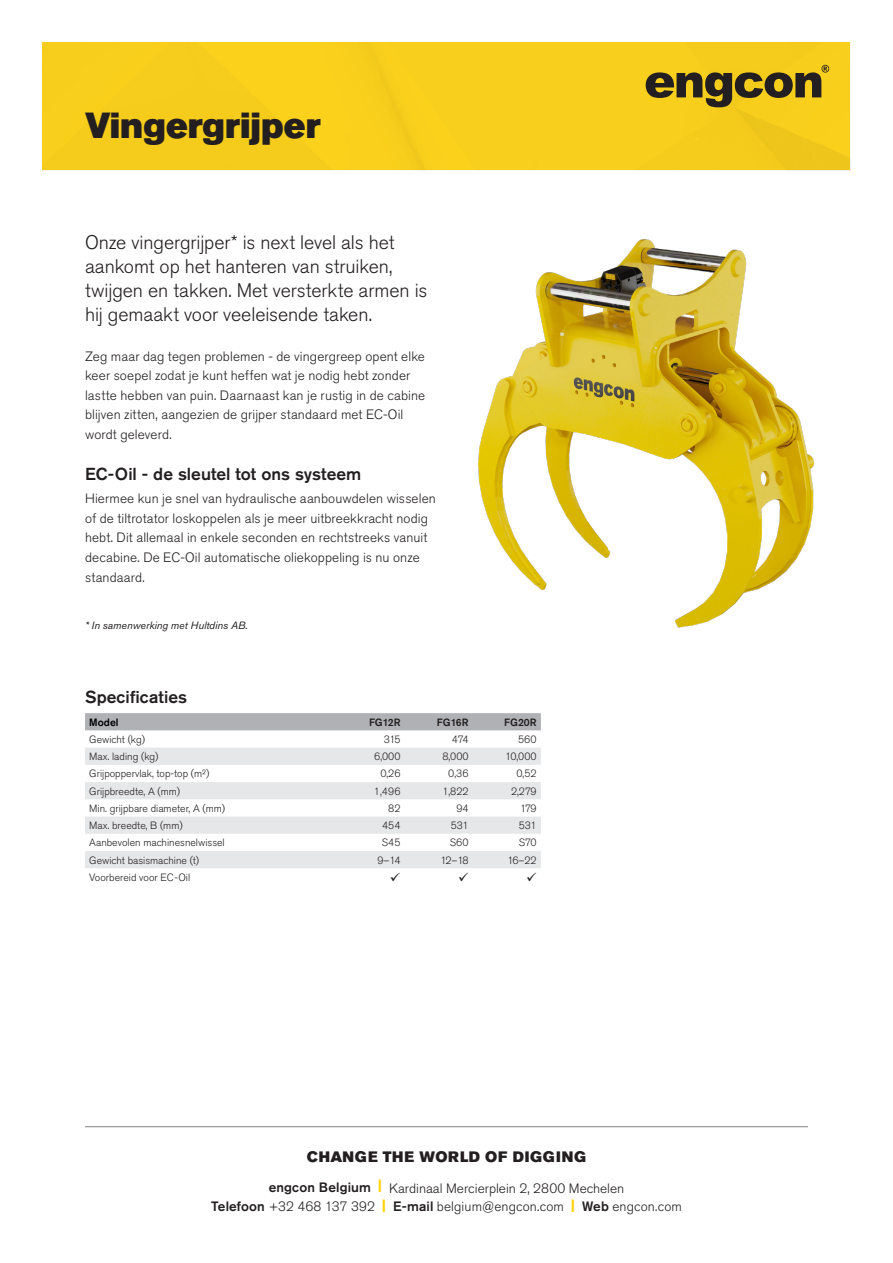
<style>
.page{position:relative;width:893px;height:1263px;background:#fff}
.page>*{position:absolute;margin:0;border:0;box-sizing:border-box;transform-origin:0 0}
.Product_heading{font:36px "Akzidenz Grotesk Pro Super";color:#231f20}
.Ingress_utan_indrag{font:300 19.5px/24px "Akzidenz Grotesk Pro";letter-spacing:-.005em;color:#231f20}
.t1{font:500 17.25px "Akzidenz Grotesk Pro";color:#231f20}
.t2{font:15px "Akzidenz Grotesk Pro Super";letter-spacing:.05em;color:#231f20}
.Brödtext1{font:300 13.5px/19.5px "Akzidenz Grotesk Pro";letter-spacing:.01em;color:#231f20}
.t3{font:300 10.5px "Akzidenz Grotesk Pro";color:#231f20}
.Liten_kursiv{font:italic 10.5px "Akzidenz Grotesk Pro";color:#231f20}
.t4{font:500 10.5px "Akzidenz Grotesk Pro";color:#231f20}
.t5{font:500 10.5px "Akzidenz Grotesk Pro";color:#000}
.s1{font-weight:500}
.s2{font-family:"Akzidenz Grotesk Pro Super";font-weight:400;color:#fed105}
</style>
<div class="page">
<div style="left:43px;top:43px;width:807px;height:128px;background:#f8cf1c"></div>
<hr style="left:85px;top:1126px;width:723px;height:1px;background:#808285">
<img style="left:478px;top:239px;width:337px;height:389px">
<div style="left:85px;top:713px;width:456px;height:17px;background:#b0b1b5"></div>
<svg style="left:85px;top:748px;width:456px;height:120px;fill:#e6e7e9"></svg>
<p class="Product_heading" style="left:85px;top:102px;width:237px">Vingergrijper</p>
<p class="Ingress_utan_indrag" style="left:85px;top:230px;width:344px">Onze vingergrijper* is next level als het aankomt op het hanteren van struiken, twijgen en takken. Met versterkte armen is hij gemaakt voor veeleisende taken.</p>
<p class="Brödtext1" style="left:85px;top:346px;width:342px">Zeg maar dag tegen problemen - de vingergreep opent elke keer soepel zodat je kunt heffen wat je nodig hebt zonder lastte hebben van puin. Daarnaast kan je rustig in de cabine blijven zitten, aangezien de grijper standaard met EC-Oil wordt geleverd.</p>
<h2 class="t1" style="left:85px;top:462px;width:278px">EC-Oil - de sleutel tot ons systeem</h2>
<p class="Brödtext1" style="left:85px;top:489px;width:352px">Hiermee kun je snel van hydraulische aanbouwdelen wisselen of de tiltrotator loskoppelen als je meer uitbreekkracht nodig hebt. Dit allemaal in enkele seconden en rechtstreeks vanuit decabine. De EC-Oil automatische oliekoppeling is nu onze standaard.</p>
<p class="Liten_kursiv" style="left:85px;top:619px;width:164px">* In samenwerking met Hultdins AB.</p>
<h2 class="t1" style="left:85px;top:686px;width:104px">Specificaties</h2>
<p class="t5" style="left:89px;top:715px;width:31px">Model</p>
<p class="t4" style="left:369px;top:715px;width:33px">FG12R</p>
<p class="t4" style="left:437px;top:715px;width:33px">FG16R</p>
<p class="t4" style="left:504px;top:715px;width:34px">FG20R</p>
<p class="t3" style="left:89px;top:732px;width:57px">Gewicht (kg)</p>
<p class="t3" style="left:384px;top:732px;width:18px">315</p>
<p class="t3" style="left:452px;top:732px;width:18px">474</p>
<p class="t3" style="left:518px;top:732px;width:20px">560</p>
<p class="t3" style="left:89px;top:750px;width:71px">Max. lading (kg)</p>
<p class="t3" style="left:374px;top:750px;width:28px">6,000</p>
<p class="t3" style="left:442px;top:750px;width:28px">8,000</p>
<p class="t3" style="left:505px;top:750px;width:33px">10,000</p>
<p class="t3" style="left:89px;top:767px;width:122px">Grijpoppervlak, top-top (m2)</p>
<p class="t3" style="left:380px;top:767px;width:22px">0,26</p>
<p class="t3" style="left:448px;top:767px;width:22px">0,36</p>
<p class="t3" style="left:516px;top:767px;width:22px">0,52</p>
<p class="t3" style="left:89px;top:784px;width:92px">Grijpbreedte, A (mm)</p>
<p class="t3" style="left:374px;top:784px;width:28px">1,496</p>
<p class="t3" style="left:442px;top:784px;width:28px">1,822</p>
<p class="t3" style="left:511px;top:784px;width:27px">2,279</p>
<p class="t3" style="left:89px;top:801px;width:137px">Min. grijpbare diameter, A (mm)</p>
<p class="t3" style="left:388px;top:801px;width:14px">82</p>
<p class="t3" style="left:456px;top:801px;width:14px">94</p>
<p class="t3" style="left:520px;top:801px;width:18px">179</p>
<p class="t3" style="left:89px;top:819px;width:95px">Max. breedte, B (mm)</p>
<p class="t3" style="left:382px;top:819px;width:20px">454</p>
<p class="t3" style="left:451px;top:819px;width:19px">531</p>
<p class="t3" style="left:519px;top:819px;width:19px">531</p>
<p class="t3" style="left:89px;top:836px;width:137px">Aanbevolen machinesnelwissel</p>
<p class="t3" style="left:382px;top:836px;width:20px">S45</p>
<p class="t3" style="left:450px;top:836px;width:20px">S60</p>
<p class="t3" style="left:519px;top:836px;width:19px">S70</p>
<p class="t3" style="left:89px;top:853px;width:111px">Gewicht basismachine (t)</p>
<p class="t3" style="left:377px;top:853px;width:25px">9–14</p>
<p class="t3" style="left:440px;top:853px;width:30px">12–18</p>
<p class="t3" style="left:507px;top:853px;width:31px">16–22</p>
<p class="t3" style="left:89px;top:870px;width:102px">Voorbereid voor EC-Oil</p>
<p class="t2" style="left:307px;top:1146px;width:281px">CHANGE THE WORLD OF DIGGING</p>
<p class="Brödtext1" style="left:211px;top:1178px;width:472px;line-height:18.8px;text-align:center"><span class="s1">engcon Belgium</span> <sup>|</sup> Kardinaal Mercierplein 2, 2800 Mechelen<br><span class="s1">Telefoon</span> +32 468 137 392 <span class="s2">|</span> <span class="s1">E-mail</span> belgium@engcon.com <span class="s2">|</span> <span class="s1">Web</span> engcon.com</p>
</div>
